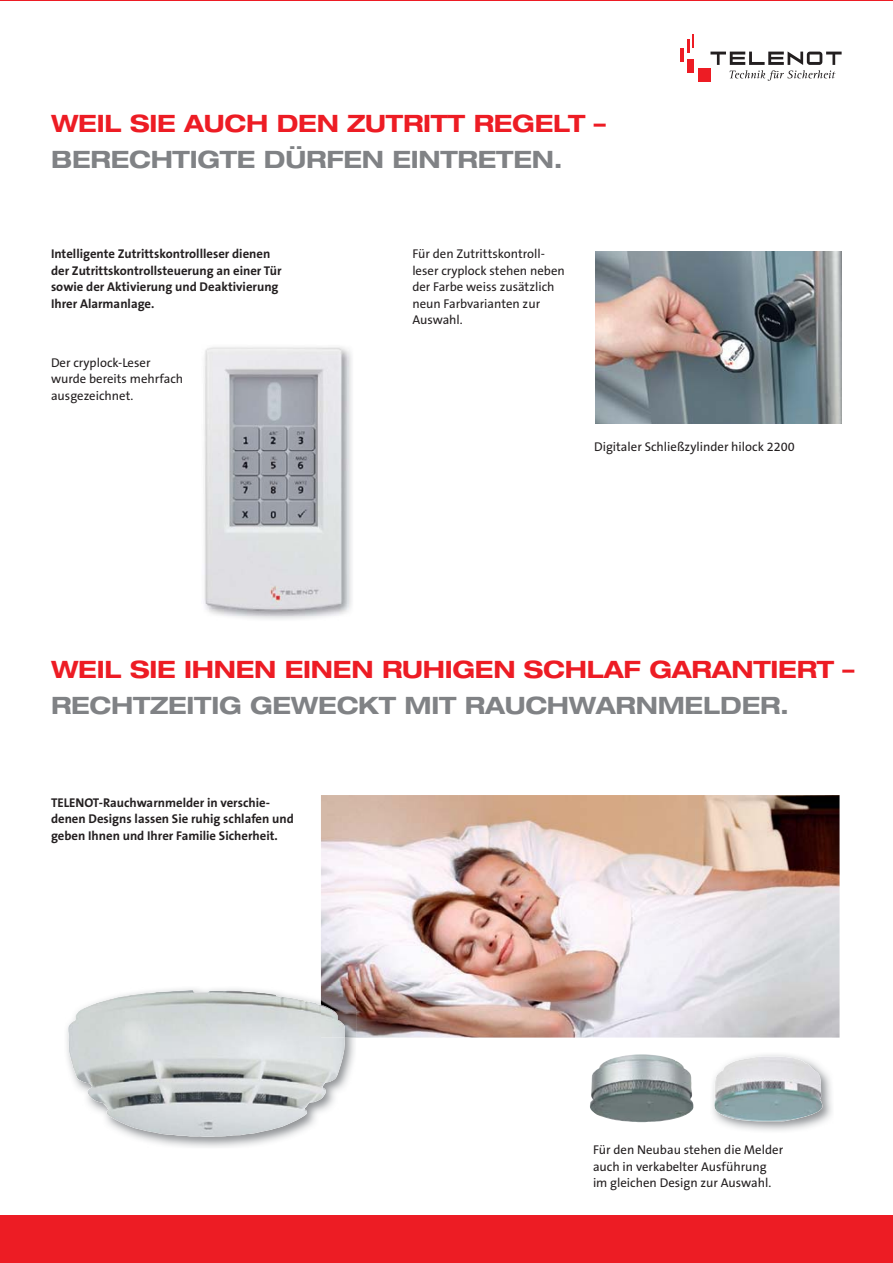
<style>
.page{position:relative;width:893px;height:1263px;background:#fff}
.page>*{position:absolute;margin:0;border:0;box-sizing:border-box;transform-origin:0 0}
.t1{font:700 expanded 24px "Helvetica Neue LT Pro";letter-spacing:-.01em;color:#ed1c24}
.t2{font:700 expanded 24px "Helvetica Neue LT Pro";letter-spacing:-.01em;color:#808285}
.t3{font:12.75px/16.5px "The Sans B Plus W5 Plain";color:#231f20}
.t4{font:700 12.75px/16.5px "The Sans B Plus W7";color:#231f20}
</style>
<div class="page">
<img style="left:719px;top:1054px;width:113px;height:77px">
<img style="left:712px;top:1056px;width:110px;height:65px">
<img style="left:590px;top:1054px;width:103px;height:68px">
<img style="left:321px;top:795px;width:518px;height:243px">
<img style="left:66px;top:988px;width:289px;height:160px">
<img style="left:321px;top:986px;width:35px;height:52px">
<img style="left:68px;top:990px;width:278px;height:147px">
<img style="left:321px;top:1005px;width:24px;height:33px">
<img style="left:232px;top:351px;width:120px;height:268px">
<img style="left:204px;top:347px;width:144px;height:269px">
<img style="left:595px;top:251px;width:247px;height:172px">
<div style="left:698px;top:68px;width:12px;height:13px;background:#ed1c24"></div>
<hr style="left:680px;top:48px;width:4px;height:13px;background:#ed1c24">
<svg style="left:687px;top:35px;width:6px;height:17px"></svg>
<div style="left:687px;top:59px;width:6px;height:14px;background:#ed1c24"></div>
<svg style="left:710px;top:51px;width:131px;height:30px"></svg>
<div style="left:0;top:1215px;width:893px;height:48px;background:#ed1c24"></div>
<h1 class="t1" style="left:51px;top:110px;width:556px">WEIL SIE AUCH DEN ZUTRITT REGELT –</h1>
<h1 class="t2" style="left:51px;top:146px;width:513px">BERECHTIGTE DÜRFEN EINTRETEN.</h1>
<p class="t4" style="left:51px;top:247px;width:232px">Intelligente Zutrittskontrollleser dienen der Zutrittskontrollsteuerung an einer Tür sowie der Aktivierung und Deaktivierung Ihrer Alarmanlage.</p>
<p class="t3" style="left:51px;top:355px;width:134px">Der cryplock-Leser wurde bereits mehrfach ausgezeichnet.</p>
<p class="t3" style="left:412px;top:247px;width:154px">Für den Zutrittskontroll&shy;leser cryplock stehen neben der Farbe weiss zusätzlich neun Farbvarianten zur<br>Auswahl.</p>
<p class="t3" style="left:594px;top:439px;width:202px">Digitaler Schließzylinder hilock 2200</p>
<h1 class="t1" style="left:51px;top:656px;width:805px">WEIL SIE IHNEN EINEN RUHIGEN SCHLAF GARANTIERT –</h1>
<h1 class="t2" style="left:51px;top:692px;width:740px">RECHTZEITIG GEWECKT MIT RAUCHWARNMELDER.</h1>
<p class="t4" style="left:51px;top:795px;width:244px">TELENOT-Rauchwarnmelder in verschie&shy;denen Designs lassen Sie ruhig schlafen und geben Ihnen und Ihrer Familie Sicherheit.</p>
<p class="t3" style="left:593px;top:1143px;width:192px">Für den Neubau stehen die Melder auch in verkabelter Ausführung im gleichen Design zur Auswahl.</p>
</div>
